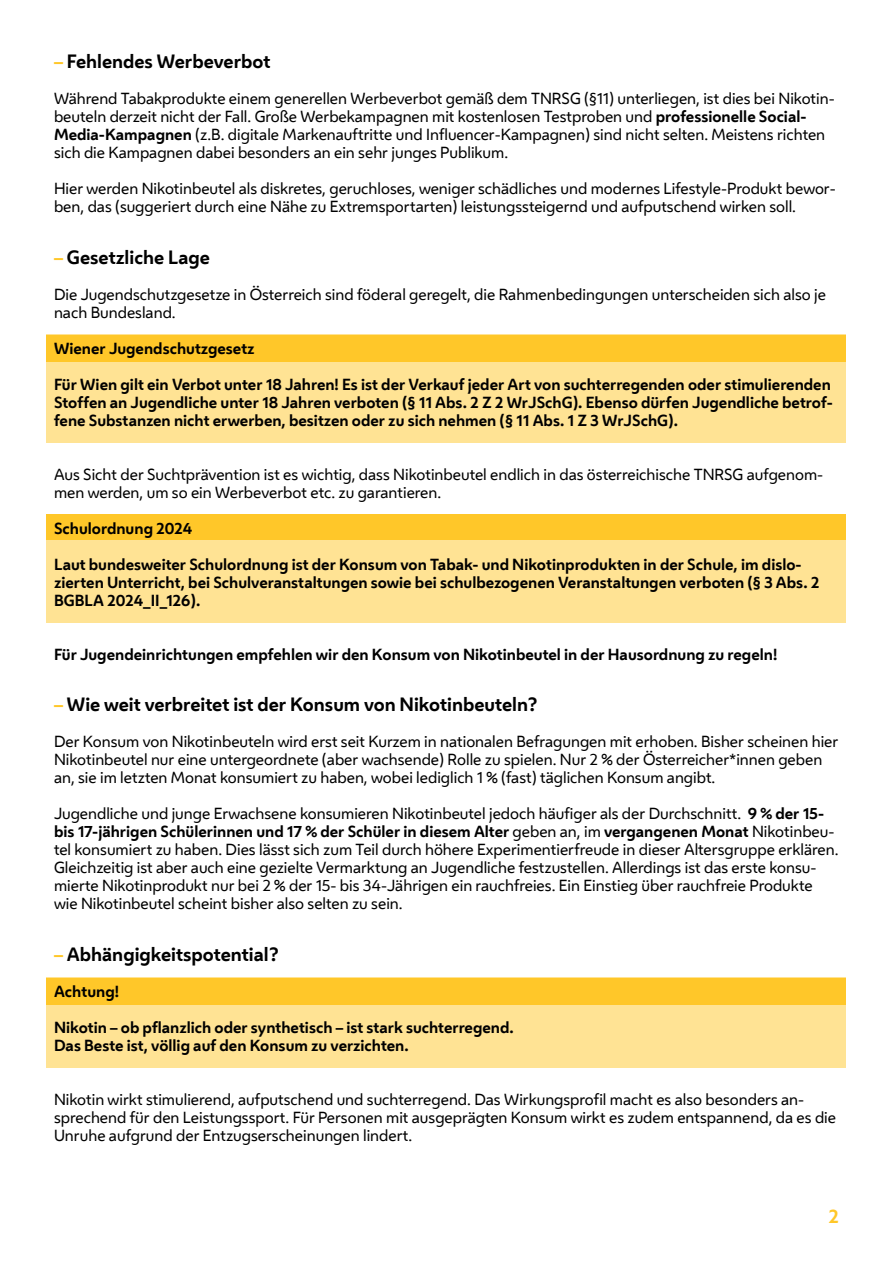
<style>
.page{position:relative;width:893px;height:1263px;background:#fff}
.page>*{position:absolute;margin:0;border:0;box-sizing:border-box;transform-origin:0 0}
.t1{font:700 18px "Wiener Melange";color:#000}
.t2{font:700 18px "Wiener Melange";color:#ffc729}
.t3{font:15px/18px "Wiener Melange";color:#000}
.t4{font:700 15px/18px "Wiener Melange";color:#000}
.s1{color:#ffc729}
.s2{font-weight:700}
</style>
<div class="page">
<div style="left:47px;top:514px;width:799px;height:109px;background:#ffe394"></div>
<div style="left:47px;top:514px;width:799px;height:26px;background:#ffc729"></div>
<div style="left:47px;top:335px;width:799px;height:108px;background:#ffe394"></div>
<div style="left:47px;top:335px;width:799px;height:26px;background:#ffc729"></div>
<div style="left:47px;top:978px;width:799px;height:90px;background:#ffe394"></div>
<div style="left:47px;top:978px;width:799px;height:26px;background:#ffc729"></div>
<p class="t1" style="left:54px;top:49px;width:218px"><span class="s1">–</span> Fehlendes Werbeverbot</p>
<p class="t3" style="left:54px;top:89px;width:781px">Während Tabakprodukte einem generellen Werbeverbot gemäß dem TNRSG (§11) unterliegen, ist dies bei Nikotin&shy;beuteln derzeit nicht der Fall. Große Werbekampagnen mit kostenlosen Testproben und <span class="s2">professionelle Social-Media-Kampagnen</span> (z.B. digitale Markenauftritte und Influencer-Kampagnen) sind nicht selten. Meistens richten sich die Kampagnen dabei besonders an ein sehr junges Publikum.</p>
<p class="t3" style="left:54px;top:179px;width:783px">Hier werden Nikotinbeutel als diskretes, geruchloses, weniger schädliches und modernes Lifestyle-Produkt bewor&shy;ben, das (suggeriert durch eine Nähe zu Extremsportarten) leistungssteigernd und aufputschend wirken soll.</p>
<p class="t1" style="left:54px;top:245px;width:158px"><span class="s1">–</span> Gesetzliche Lage</p>
<p class="t3" style="left:54px;top:285px;width:773px">Die Jugendschutzgesetze in Österreich sind föderal geregelt, die Rahmenbedingungen unterscheiden sich also je nach Bundesland.</p>
<p class="t4" style="left:54px;top:339px;width:202px">Wiener Jugendschutzgesetz</p>
<p class="t4" style="left:54px;top:375px;width:780px">Für Wien gilt ein Verbot unter 18 Jahren! Es ist der Verkauf jeder Art von suchterregenden oder stimulierenden<br>Stoffen an Jugendliche unter 18 Jahren verboten (§ 11 Abs. 2 Z 2 WrJSchG). Ebenso dürfen Jugendliche betrof&shy;fene Substanzen nicht erwerben, besitzen oder zu sich nehmen (§ 11 Abs. 1 Z 3 WrJSchG).</p>
<p class="t3" style="left:54px;top:465px;width:771px">Aus Sicht der Suchtprävention ist es wichtig, dass Nikotinbeutel endlich in das österreichische TNRSG aufgenom&shy;men werden, um so ein Werbeverbot etc. zu garantieren.</p>
<p class="t4" style="left:54px;top:519px;width:140px">Schulordnung 2024</p>
<p class="t4" style="left:54px;top:555px;width:767px">Laut bundesweiter Schulordnung ist der Konsum von Tabak- und Nikotinprodukten in der Schule, im dislo&shy;zierten Unterricht, bei Schulveranstaltungen sowie bei schulbezogenen Veranstaltungen verboten (§ 3 Abs. 2<br>BGBLA 2024_II_126).</p>
<p class="t4" style="left:54px;top:645px;width:725px">Für Jugendeinrichtungen empfehlen wir den Konsum von Nikotinbeutel in der Hausordnung zu regeln!</p>
<p class="t1" style="left:54px;top:692px;width:485px"><span class="s1">–</span> Wie weit verbreitet ist der Konsum von Nikotinbeuteln?</p>
<p class="t3" style="left:54px;top:733px;width:786px">Der Konsum von Nikotinbeuteln wird erst seit Kurzem in nationalen Befragungen mit erhoben. Bisher scheinen hier<br>Nikotinbeutel nur eine untergeordnete (aber wachsende) Rolle zu spielen. Nur 2 % der Österreicher*innen geben an, sie im letzten Monat konsumiert zu haben, wobei lediglich 1 % (fast) täglichen Konsum angibt.</p>
<p class="t3" style="left:54px;top:805px;width:786px">Jugendliche und junge Erwachsene konsumieren Nikotinbeutel jedoch häufiger als der Durchschnitt. <span class="s2">9 % der 15- bis 17-jährigen Schülerinnen und 17 % der Schüler in diesem Alter</span> geben an, im <span class="s2">vergangenen Monat</span> Nikotinbeu&shy;tel konsumiert zu haben. Dies lässt sich zum Teil durch höhere Experimentierfreude in dieser Altersgruppe erklären.<br>Gleichzeitig ist aber auch eine gezielte Vermarktung an Jugendliche festzustellen. Allerdings ist das erste konsu&shy;mierte Nikotinprodukt nur bei 2 % der 15- bis 34-Jährigen ein rauchfreies. Ein Einstieg über rauchfreie Produkte wie Nikotinbeutel scheint bisher also selten zu sein.</p>
<p class="t1" style="left:54px;top:942px;width:227px"><span class="s1">–</span> Abhängigkeitspotential?</p>
<p class="t4" style="left:54px;top:982px;width:67px">Achtung!</p>
<p class="t4" style="left:54px;top:1018px;width:461px">Nikotin – ob pflanzlich oder synthetisch – ist stark suchterregend.<br>Das Beste ist, völlig auf den Konsum zu verzichten.</p>
<p class="t3" style="left:54px;top:1090px;width:784px">Nikotin wirkt stimulierend, aufputschend und suchterregend. Das Wirkungsprofil macht es also besonders an&shy;sprechend für den Leistungssport. Für Personen mit ausgeprägten Konsum wirkt es zudem entspannend, da es die<br>Unruhe aufgrund der Entzugserscheinungen lindert.</p>
<p class="t2" style="left:828px;top:1204px;width:12px">2</p>
</div>
